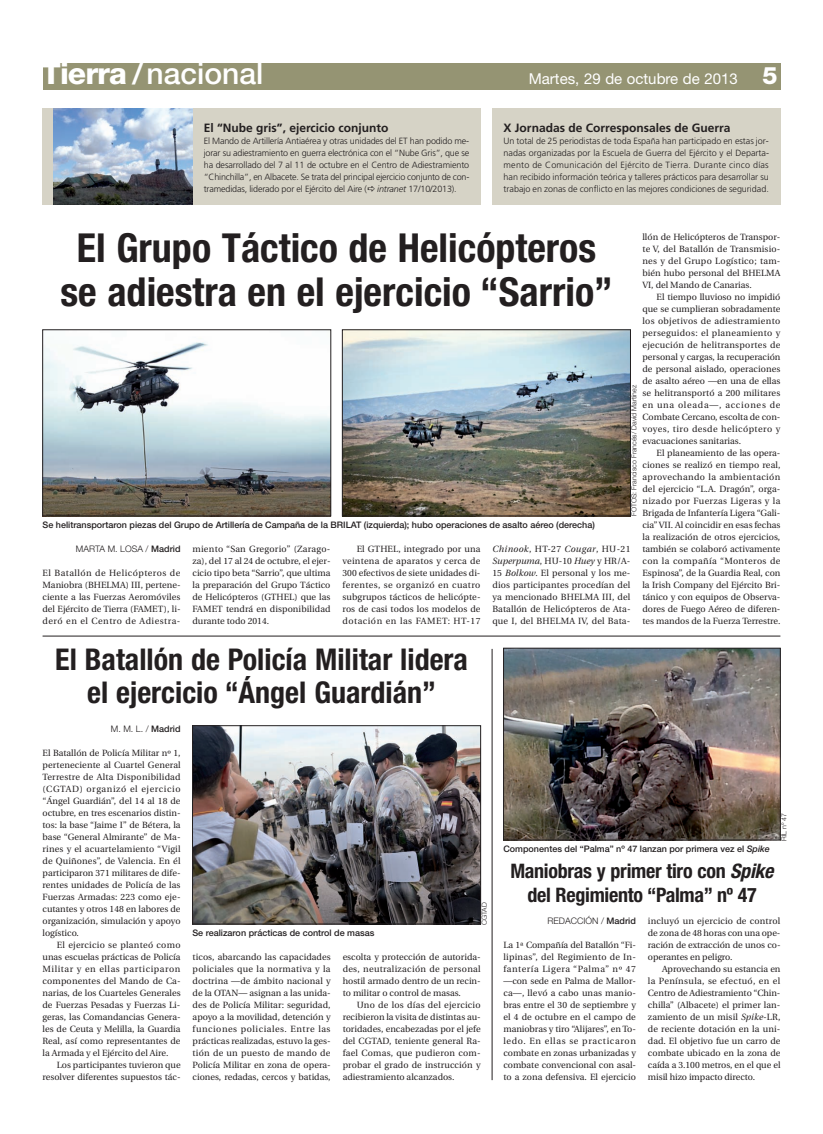
<style>
.page{position:relative;width:823px;height:1134px;background:#fff}
.page>*{position:absolute;margin:0;border:0;box-sizing:border-box;transform-origin:0 0}
.t1{font:700 condensed 40px/44px "Helvetica Neue";color:#231f20;text-align:center}
.t2{font:700 condensed 30px/34px "Helvetica Neue";color:#231f20;text-align:center}
.t3{font:500 30px "Helvetica Neue";color:#fff}
.t4{font:700 condensed 20px/24px "Helvetica Neue";letter-spacing:-.015em;color:#231f20;text-align:center}
.t5{font:15px "Helvetica Neue";color:#fff}
.t6{font:700 12px "Frutiger";color:#231f20}
.t7{font:9px/12px "Utopia";color:#231f20;text-align:justify}
.t8{font:300 9px/12px "Frutiger";letter-spacing:-.015em;color:#231f20;text-align:justify}
.t9{font:500 9px "Helvetica Neue";color:#231f20}
.t10{font:300 9px "Helvetica Neue";color:#231f20}
.t11{font:300 7px "Helvetica Neue";color:#231f20}
.s1{font-weight:800}
.s2{font-weight:800;font-size:24px}
.s3{font-style:italic}
.s4{font-weight:500}
</style>
<div class="page">
<div style="left:43px;top:63px;width:737px;height:27px;background:#959473"></div>
<img style="left:42px;top:329px;width:288px;height:187px">
<div style="left:43px;top:330px;width:288px;height:186px;border:1px solid #231f20"></div>
<div style="left:492px;top:108px;width:288px;height:96px;background:#d6d3c6"></div>
<div style="left:43px;top:108px;width:437px;height:96px;background:#d6d3c6"></div>
<img style="left:54px;top:108px;width:138px;height:96px">
<img style="left:194px;top:728px;width:284px;height:194px">
<div style="left:192px;top:726px;width:288px;height:198px;border:1px solid #231f20"></div>
<hr style="left:43px;top:636px;width:737px;height:1px;background:#231f20">
<img style="left:342px;top:329px;width:288px;height:185px">
<div style="left:342px;top:330px;width:288px;height:186px;border:1px solid #231f20"></div>
<hr style="left:491px;top:649px;width:1px;height:431px;background:#231f20">
<img style="left:505px;top:650px;width:273px;height:188px">
<div style="left:503px;top:648px;width:277px;height:192px;border:1px solid #231f20"></div>
<h2 class="t3" style="left:42px;top:62px;width:223px"><span class="s1">Tierra</span> /nacional</h2>
<h3 class="t5" style="left:528px;top:73px;width:250px">Martes, 29 de octubre de 2013 <span class="s2">5</span></h3>
<h3 class="t6" style="left:204px;top:123px;width:186px">El “Nube gris”, ejercicio conjunto</h3>
<p class="t8" style="left:204px;top:136px;width:267px">El Mando de Artillería Antiaérea y otras unidades del ET han podido me&shy;jorar su adiestramiento en guerra electrónica con el “Nube Gris”, que se ha desarrollado del 7 al 11 de octubre en el Centro de Adiestramiento “Chinchilla”, en Albacete. Se trata del principal ejercicio conjunto de con&shy;tramedidas, liderado por el Ejército del Aire ( <span class="s3">intranet</span> 17/10/2013).</p>
<h3 class="t6" style="left:503px;top:123px;width:228px">X Jornadas de Corresponsales de Guerra</h3>
<p class="t8" style="left:503px;top:136px;width:267px">Un total de 25 periodistas de toda España han participado en estas jor&shy;nadas organizadas por la Escuela de Guerra del Ejército y el Departa&shy;mento de Comunicación del Ejército de Tierra. Durante cinco días han recibido información teórica y talleres prácticos para desarrollar su trabajo en zonas de conflicto en las mejores condiciones de seguridad.</p>
<h1 class="t1" style="left:60px;top:229px;width:553px">El Grupo Táctico de Helicópteros se adiestra en el ejercicio “Sarrio”</h1>
<p class="t7" style="left:642px;top:232px;width:139px">llón de Helicópteros de Transpor&shy;te V, del Batallón de Transmisio&shy;nes y del Grupo Logístico; tam&shy;bién hubo personal del BHELMA VI, del Mando de Canarias.</p>
<p class="t7" style="left:642px;top:292px;width:139px;text-indent:14px">El tiempo lluvioso no impidió que se cumplieran sobradamente los objetivos de adiestramiento perseguidos: el planeamiento y ejecución de helitransportes de personal y cargas, la recuperación de personal aislado, operaciones de asalto aéreo —en una de ellas se helitransportó a 200 militares en una oleada—, acciones de Combate Cercano, escolta de con&shy;voyes, tiro desde helicóptero y evacuaciones sanitarias.</p>
<p class="t7" style="left:642px;top:448px;width:139px;text-indent:14px">El planeamiento de las opera&shy;ciones se realizó en tiempo real, aprovechando la ambientación del ejercicio “L.A. Dragón”, orga&shy;nizado por Fuerzas Ligeras y la Brigada de Infantería Ligera “Gali&shy;cia” VII. Al coincidir en esas fechas la realización de otros ejercicios, también se colaboró activamente con la compañía “Monteros de Espinosa”, de la Guardia Real, con la Irish Company del Ejército Bri&shy;tánico y con equipos de Observa&shy;dores de Fuego Aéreo de diferen&shy;tes mandos de la Fuerza Terrestre.</p>
<p class="t11" style="left:629px;top:516px;width:133px;rotate:-90deg">FOTOS: Francisco Francés/ David Martínez</p>
<p class="t9" style="left:43px;top:522px;width:553px">Se helitransportaron piezas del Grupo de Artillería de Campaña de la BRILAT (izquierda); hubo operaciones de asalto aéreo (derecha)</p>
<p class="t7" style="left:192px;top:544px;width:139px">miento “San Gregorio” (Zarago&shy;za), del 17 al 24 de octubre, el ejer&shy;cicio tipo beta “Sarrio”, que ultima la preparación del Grupo Táctico de Helicópteros (GTHEL) que las FAMET tendrá en disponibilidad durante todo 2014.</p>
<p class="t7" style="left:342px;top:544px;width:139px;text-indent:14px">El GTHEL, integrado por una veintena de aparatos y cerca de 300 efectivos de siete unidades di&shy;ferentes, se organizó en cuatro subgrupos tácticos de helicópte&shy;ros de casi todos los modelos de dotación en las FAMET: HT-17</p>
<p class="t7" style="left:492px;top:544px;width:139px"><span class="s3">Chinook</span>, HT-27 <span class="s3">Cougar</span>, HU-21<br><span class="s3">Superpuma</span>, HU-10 <span class="s3">Huey</span> y HR/A-15 <span class="s3">Bolkow</span>. El personal y los me&shy;dios participantes procedían del ya mencionado BHELMA III, del Batallón de Helicópteros de Ata&shy;que I, del BHELMA IV, del Bata-</p>
<p class="t10" style="left:76px;top:543px;width:106px">MARTA M. LOSA / <span class="s4">Madrid</span></p>
<p class="t7" style="left:43px;top:568px;width:139px">El Batallón de Helicópteros de Maniobra (BHELMA) III, pertene&shy;ciente a las Fuerzas Aeromóviles del Ejército de Tierra (FAMET), li&shy;deró en el Centro de Adiestra-</p>
<h2 class="t2" style="left:55px;top:644px;width:414px">El Batallón de Policía Militar lidera el ejercicio “Ángel Guardián”</h2>
<p class="t10" style="left:111px;top:723px;width:71px">M. M. L. / <span class="s4">Madrid</span></p>
<p class="t7" style="left:42px;top:748px;width:140px">El Batallón de Policía Militar nº 1, perteneciente al Cuartel General Terrestre de Alta Disponibilidad (CGTAD) organizó el ejercicio “Ángel Guardián”, del 14 al 18 de octubre, en tres escenarios distin&shy;tos: la base “Jaime I” de Bétera, la base “General Almirante” de Ma&shy;rines y el acuartelamiento “Vigil de Quiñones”, de Valencia. En él participaron 371 militares de dife&shy;rentes unidades de Policía de las Fuerzas Armadas: 223 como eje&shy;cutantes y otros 148 en labores de organización, simulación y apoyo logístico.</p>
<p class="t7" style="left:43px;top:940px;width:139px;text-indent:14px">El ejercicio se planteó como unas escuelas prácticas de Policía Militar y en ellas participaron componentes del Mando de Ca&shy;narias, de los Cuarteles Generales de Fuerzas Pesadas y Fuerzas Li&shy;geras, las Comandancias Genera&shy;les de Ceuta y Melilla, la Guardia Real, así como representantes de la Armada y el Ejército del Aire.</p>
<p class="t7" style="left:43px;top:1060px;width:139px;text-align:right">Los participantes tuvieron que resolver diferentes supuestos tác-</p>
<p class="t9" style="left:192px;top:930px;width:183px">Se realizaron prácticas de control de masas</p>
<p class="t11" style="left:479px;top:925px;width:24px;rotate:-90deg">CGTAD</p>
<p class="t7" style="left:192px;top:952px;width:140px">ticos, abarcando las capacidades policiales que la normativa y la doctrina —de ámbito nacional y de la OTAN— asignan a las unida&shy;des de Policía Militar: seguridad, apoyo a la movilidad, detención y funciones policiales. Entre las prácticas realizadas, estuvo la ges&shy;tión de un puesto de mando de Policía Militar en zona de opera&shy;ciones, redadas, cercos y batidas,</p>
<p class="t7" style="left:342px;top:952px;width:139px">escolta y protección de autorida&shy;des, neutralización de personal hostil armado dentro de un recin&shy;to militar o control de masas.</p>
<p class="t7" style="left:342px;top:1000px;width:139px;text-indent:14px">Uno de los días del ejercicio recibieron la visita de distintas au&shy;toridades, encabezadas por el jefe del CGTAD, teniente general Ra&shy;fael Comas, que pudieron com&shy;probar el grado de instrucción y adiestramiento alcanzados.</p>
<p class="t9" style="left:503px;top:846px;width:268px">Componentes del “Palma” nº 47 lanzan por primera vez el <span class="s3">Spike</span></p>
<p class="t11" style="left:779px;top:841px;width:29px;rotate:-90deg">RIL nº 47</p>
<h3 class="t4" style="left:510px;top:861px;width:264px">Maniobras y primer tiro con <span class="s3">Spike </span>del Regimiento “Palma” nº 47</h3>
<p class="t10" style="left:547px;top:915px;width:90px">REDACCIÓN / <span class="s4">Madrid</span></p>
<p class="t7" style="left:503px;top:940px;width:134px">La 1ª Compañía del Batallón “Fi&shy;lipinas”, del Regimiento de In&shy;fantería Ligera “Palma” nº 47 —con sede en Palma de Mallor&shy;ca—, llevó a cabo unas manio&shy;bras entre el 30 de septiembre y el 4 de octubre en el campo de maniobras y tiro “Alijares”, en To&shy;ledo. En ellas se practicaron combate en zonas urbanizadas y combate convencional con asal&shy;to a zona defensiva. El ejercicio</p>
<p class="t7" style="left:647px;top:916px;width:134px">incluyó un ejercicio de control de zona de 48 horas con una ope&shy;ración de extracción de unos co&shy;operantes en peligro.</p>
<p class="t7" style="left:647px;top:964px;width:134px;text-indent:14px">Aprovechando su estancia en la Península, se efectuó, en el Centro de Adiestramiento “Chin&shy;chilla” (Albacete) el primer lan&shy;zamiento de un misil <span class="s3">Spike-</span>LR, de reciente dotación en la uni&shy;dad. El objetivo fue un carro de combate ubicado en la zona de caída a 3.100 metros, en el que el misil hizo impacto directo.</p>
</div>
